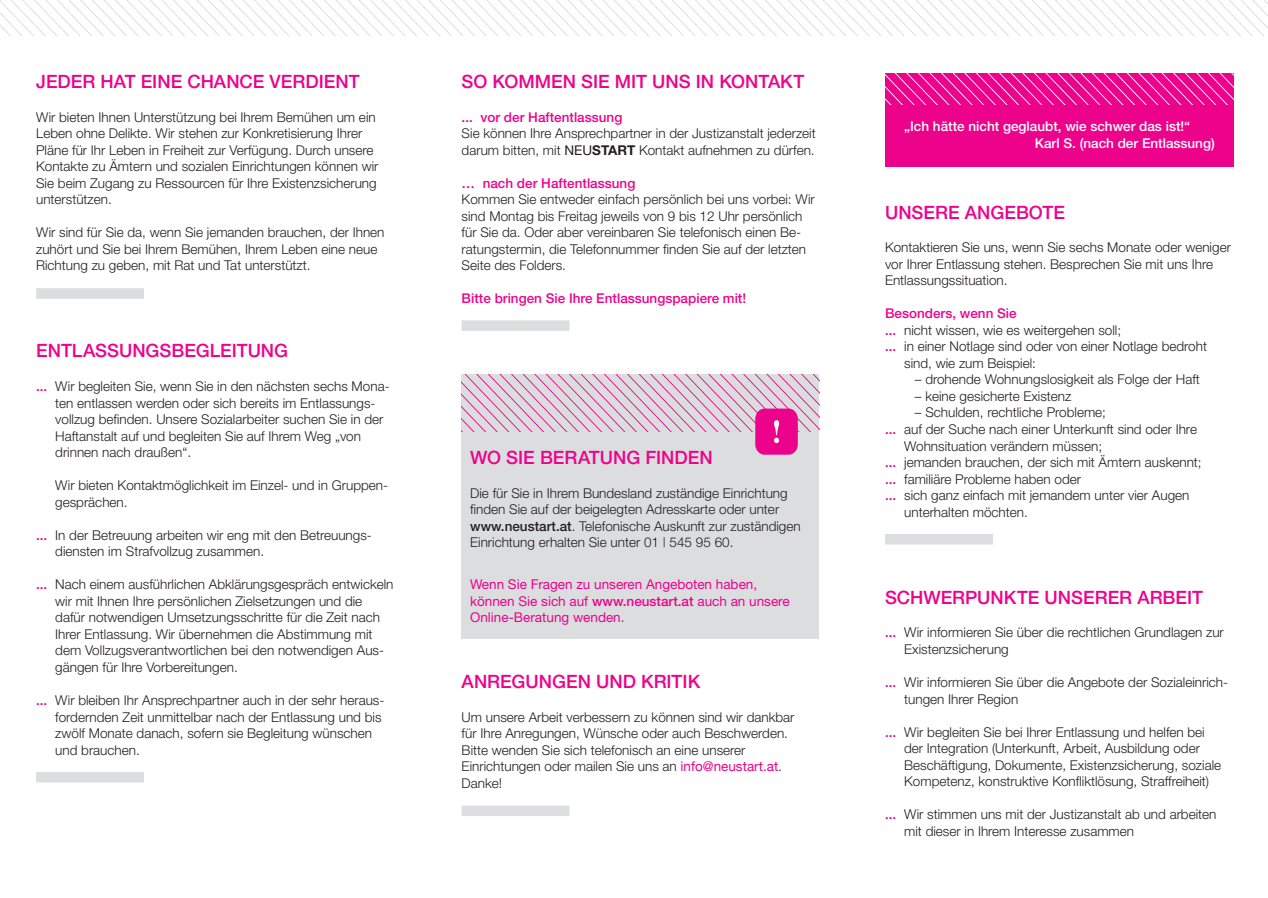
<style>
.page{position:relative;width:1268px;height:898px;background:#fff}
.page>*{position:absolute;margin:0;border:0;box-sizing:border-box;transform-origin:0 0}
.t1{font:500 18.3px "Helvetica Neue";color:#ed028c}
.t2{font:300 13.5px/16.5px "Helvetica Neue";color:#231f20}
.t3{font:500 13.5px "Helvetica Neue";color:#ed028c}
.t4{font:13.5px/16.5px "Helvetica Neue";color:#ed028c}
.t5{font:500 13.5px/16.5px "Helvetica Neue";color:#fff}
.s1{font-weight:500;color:#ed028c}
.s2{font-weight:400}
.s3{font-weight:700}
.s4{font-weight:500}
.s5{font-weight:400;color:#ed028c}
</style>
<div class="page">
<svg style="left:0;top:0;width:1267px;height:36px"></svg>
<div style="left:36px;top:288px;width:108px;height:10px;background:#dcdddf"></div>
<div style="left:36px;top:771px;width:108px;height:11px;background:#dcdddf"></div>
<div style="left:461px;top:374px;width:357px;height:264px;background:#dcdddf"></div>
<div style="left:755px;top:408px;width:42px;height:46px;background:#ed028c;border-radius:10px"></div>
<svg style="left:461px;top:374px;width:357px;height:69px"></svg>
<div style="left:884px;top:74px;width:349px;height:93px;background:#ed028c"></div>
<svg style="left:884px;top:74px;width:349px;height:31px"></svg>
<div style="left:461px;top:320px;width:108px;height:11px;background:#dcdddf"></div>
<div style="left:884px;top:534px;width:108px;height:10px;background:#dcdddf"></div>
<div style="left:461px;top:805px;width:108px;height:10px;background:#dcdddf"></div>
<h1 class="t1" style="left:36px;top:75px;width:325px">JEDER HAT EINE CHANCE VERDIENT</h1>
<p class="t2" style="left:36px;top:110px;width:344px">Wir bieten Ihnen Unterstützung bei Ihrem Bemühen um ein Leben ohne Delikte. Wir stehen zur Konkretisierung Ihrer Pläne für Ihr Leben in Freiheit zur Verfügung. Durch unsere Kontakte zu Ämtern und sozialen Einrichtungen können wir Sie beim Zugang zu Ressourcen für Ihre Existenzsicherung unterstützen.</p>
<p class="t2" style="left:36px;top:225px;width:350px">Wir sind für Sie da, wenn Sie jemanden brauchen, der Ihnen zuhört und Sie bei Ihrem Bemühen, Ihrem Leben eine neue<br>Richtung zu geben, mit Rat und Tat unterstützt.</p>
<h1 class="t1" style="left:36px;top:344px;width:253px">ENTLASSUNGSBEGLEITUNG</h1>
<p class="t2" style="left:55px;top:379px;width:336px;text-indent:-19px"><span class="s1">...</span> Wir begleiten Sie, wenn Sie in den nächsten sechs Mona&shy;ten entlassen werden oder sich bereits im Entlassungs&shy;vollzug befinden. Unsere Sozialarbeiter suchen Sie in der Haftanstalt auf und begleiten Sie auf Ihrem Weg „von drinnen nach draußen“.</p>
<p class="t2" style="left:55px;top:478px;width:334px">Wir bieten Kontaktmöglichkeit im Einzel- und in Gruppen&shy;gesprächen.</p>
<p class="t2" style="left:55px;top:527px;width:318px;text-indent:-19px"><span class="s1">...</span> In der Betreuung arbeiten wir eng mit den Betreuungs&shy;diensten im Strafvollzug zusammen.</p>
<p class="t2" style="left:55px;top:577px;width:340px;text-indent:-19px"><span class="s1">...</span> Nach einem ausführlichen Abklärungsgespräch entwickeln wir mit Ihnen Ihre persönlichen Zielsetzungen und die dafür notwendigen Umsetzungsschritte für die Zeit nach Ihrer Entlassung. Wir übernehmen die Abstimmung mit dem Vollzugsverantwortlichen bei den notwendigen Aus&shy;gängen für Ihre Vorbereitungen.</p>
<p class="t2" style="left:55px;top:692px;width:330px;text-indent:-19px"><span class="s1">...</span> Wir bleiben Ihr Ansprechpartner auch in der sehr heraus&shy;fordernden Zeit unmittelbar nach der Entlassung und bis zwölf Monate danach, sofern sie Begleitung wünschen und brauchen.</p>
<h1 class="t1" style="left:461px;top:75px;width:344px">SO KOMMEN SIE MIT UNS IN KONTAKT</h1>
<p class="t3" style="left:461px;top:112px;width:162px">... vor der Haftentlassung</p>
<p class="t2" style="left:461px;top:126px;width:355px">Sie können Ihre Ansprechpartner in der Justizanstalt jederzeit darum bitten, mit <span class="s2">NEU</span><span class="s3">START</span> Kontakt aufnehmen zu dürfen.</p>
<p class="t3" style="left:461px;top:178px;width:175px">… nach der Haftentlassung</p>
<p class="t2" style="left:461px;top:192px;width:354px">Kommen Sie entweder einfach persönlich bei uns vorbei: Wir sind Montag bis Freitag jeweils von 9 bis 12 Uhr persönlich für Sie da. Oder aber vereinbaren Sie telefonisch einen Be&shy;ratungstermin, die Telefonnummer finden Sie auf der letzten Seite des Folders.</p>
<p class="t3" style="left:461px;top:293px;width:286px">Bitte bringen Sie Ihre Entlassungspapiere mit!</p>
<h1 class="t1" style="left:470px;top:450px;width:244px">WO SIE BERATUNG FINDEN</h1>
<p class="t2" style="left:470px;top:485px;width:332px">Die für Sie in Ihrem Bundesland zuständige Einrichtung finden Sie auf der beigelegten Adresskarte oder unter <span class="s4">www.neustart.at</span>. Telefonische Auskunft zur zuständigen Einrichtung erhalten Sie unter 01 | 545 95 60.</p>
<p class="t4" style="left:470px;top:577px;width:321px">Wenn Sie Fragen zu unseren Angeboten haben, können Sie sich auf <span class="s4">www.neustart.at</span> auch an unsere<br>Online-Beratung wenden.</p>
<h1 class="t1" style="left:461px;top:674px;width:240px">ANREGUNGEN UND KRITIK</h1>
<p class="t2" style="left:461px;top:709px;width:334px">Um unsere Arbeit verbessern zu können sind wir dankbar für Ihre Anregungen, Wünsche oder auch Beschwerden.<br>Bitte wenden Sie sich telefonisch an eine unserer Einrichtungen oder mailen Sie uns an <span class="s5">info@neustart.at</span>.<br>Danke!</p>
<p class="t5" style="left:1034px;top:119px;width:181px;text-indent:-131px">„Ich hätte nicht geglaubt, wie schwer das ist!“<br>Karl S. (nach der Entlassung)</p>
<h1 class="t1" style="left:884px;top:205px;width:181px">UNSERE ANGEBOTE</h1>
<p class="t2" style="left:884px;top:240px;width:347px">Kontaktieren Sie uns, wenn Sie sechs Monate oder weniger vor Ihrer Entlassung stehen. Besprechen Sie mit uns Ihre<br>Entlassungssituation.</p>
<p class="t3" style="left:884px;top:308px;width:133px">Besonders, wenn Sie</p>
<p class="t2" style="left:884px;top:323px;width:237px"><span class="s1">...</span> nicht wissen, wie es weitergehen soll;</p>
<p class="t2" style="left:884px;top:339px;width:323px"><span class="s1">...</span> in einer Notlage sind oder von einer Notlage bedroht</p>
<p class="t2" style="left:904px;top:356px;width:133px">sind, wie zum Beispiel:</p>
<p class="t2" style="left:914px;top:372px;width:286px">– drohende Wohnungslosigkeit als Folge der Haft</p>
<p class="t2" style="left:914px;top:389px;width:158px">– keine gesicherte Existenz</p>
<p class="t2" style="left:914px;top:405px;width:193px">– Schulden, rechtliche Probleme;</p>
<p class="t2" style="left:884px;top:422px;width:313px"><span class="s1">...</span> auf der Suche nach einer Unterkunft sind oder Ihre</p>
<p class="t2" style="left:904px;top:438px;width:199px">Wohnsituation verändern müssen;</p>
<p class="t2" style="left:884px;top:455px;width:318px"><span class="s1">...</span> jemanden brauchen, der sich mit Ämtern auskennt;</p>
<p class="t2" style="left:884px;top:471px;width:197px"><span class="s1">...</span> familiäre Probleme haben oder</p>
<p class="t2" style="left:884px;top:488px;width:306px"><span class="s1">...</span> sich ganz einfach mit jemandem unter vier Augen</p>
<p class="t2" style="left:904px;top:504px;width:125px">unterhalten möchten.</p>
<h1 class="t1" style="left:884px;top:590px;width:319px">SCHWERPUNKTE UNSERER ARBEIT</h1>
<p class="t2" style="left:904px;top:625px;width:321px;text-indent:-19px"><span class="s1">...</span> Wir informieren Sie über die rechtlichen Grundlagen zur<br>Existenzsicherung</p>
<p class="t2" style="left:904px;top:674px;width:325px;text-indent:-19px"><span class="s1">...</span> Wir informieren Sie über die Angebote der Sozialeinrich&shy;tungen Ihrer Region</p>
<p class="t2" style="left:904px;top:724px;width:318px;text-indent:-19px"><span class="s1">...</span> Wir begleiten Sie bei Ihrer Entlassung und helfen bei der Integration (Unterkunft, Arbeit, Ausbildung oder Beschäftigung, Dokumente, Existenzsicherung, soziale Kompetenz, konstruktive Konfliktlösung, Straffreiheit)</p>
<p class="t2" style="left:904px;top:806px;width:314px;text-indent:-19px"><span class="s1">...</span> Wir stimmen uns mit der Justizanstalt ab und arbeiten mit dieser in Ihrem Interesse zusammen</p>
</div>
